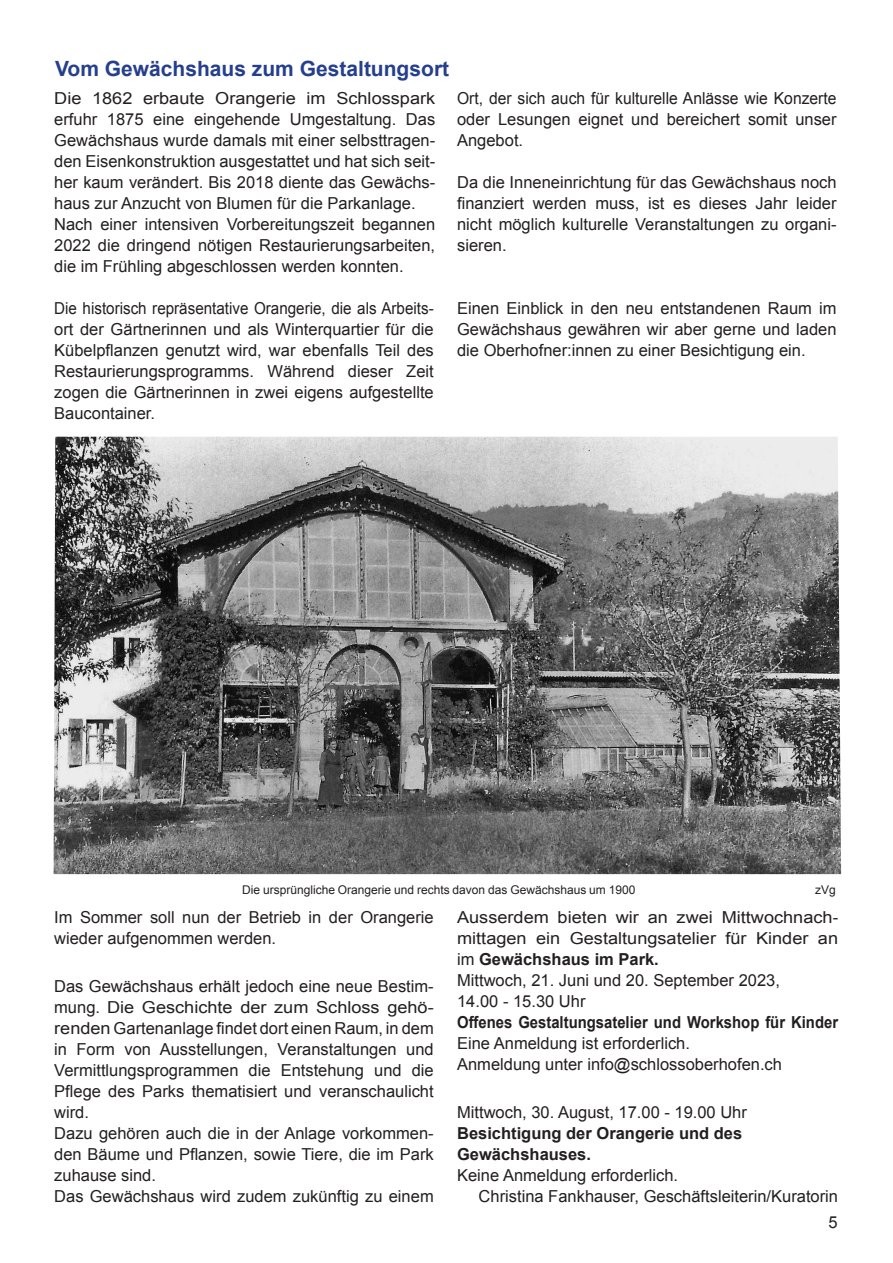
<style>
.page{position:relative;width:893px;height:1263px;background:#fff}
.page>*{position:absolute;margin:0;border:0;box-sizing:border-box;transform-origin:0 0}
.t1{font:700 21px "Arial";color:#253f8e}
.t2{font:16.5px/21px "Arial";color:#231f20}
.t3{font:16.5px/21px "Arial";color:#231f20;scale:1.1 1}
.t4{font:16.5px/21px "Arial";color:#231f20;text-align:justify;scale:.92 1}
.t5{font:16.5px/21px "Arial";color:#231f20;text-align:justify;scale:.95 1}
.t6{font:700 16.5px "Arial";color:#231f20;scale:.9 1}
.t7{font:700 16.5px/21px "Arial";color:#231f20}
.t8{font:12px "Arial";color:#231f20}
.s1{font-weight:700}
</style>
<div class="page">
<img style="left:54px;top:437px;width:787px;height:437px">
<p class="t1" style="left:55px;top:54px;width:396px">Vom Gewächshaus zum Gestaltungsort</p>
<p class="t3" style="left:54px;top:88px;width:348px">Die 1862 erbaute Orangerie im Schlosspark erfuhr 1875 eine eingehende Umgestaltung. Das Gewächshaus wurde damals mit einer selbsttragen&shy;den Eisenkonstruktion ausgestattet und hat sich seit&shy;her kaum verändert. Bis 2018 diente das Gewächs&shy;haus zur Anzucht von Blumen für die Parkanlage.<br>Nach einer intensiven Vorbereitungszeit begannen 2022 die dringend nötigen Restaurierungsarbeiten, die im Frühling abgeschlossen werden konnten.</p>
<p class="t4" style="left:54px;top:298px;width:414px">Die historisch repräsentative Orangerie, die als Arbeits&shy;ort der Gärtnerinnen und als Winterquartier für die Kübelpflanzen genutzt wird, war ebenfalls Teil des Restaurierungsprogramms. Während dieser Zeit zogen die Gärtnerinnen in zwei eigens aufgestellte Baucontainer.</p>
<p class="t5" style="left:457px;top:88px;width:401px">Ort, der sich auch für kulturelle Anlässe wie Konzerte oder Lesungen eignet und bereichert somit unser Angebot.</p>
<p class="t2" style="left:457px;top:172px;width:381px;text-align:justify">Da die Inneneinrichtung für das Gewächshaus noch finanziert werden muss, ist es dieses Jahr leider nicht möglich kulturelle Veranstaltungen zu organi&shy;sieren.</p>
<p class="t2" style="left:457px;top:298px;width:381px;text-align:justify">Einen Einblick in den neu entstandenen Raum im Gewächshaus gewähren wir aber gerne und laden die Oberhofner:innen zu einer Besichtigung ein.</p>
<p class="t8" style="left:242px;top:882px;width:395px">Die ursprüngliche Orangerie und rechts davon das Gewächshaus um 1900</p>
<p class="t8" style="left:815px;top:882px;width:22px">zVg</p>
<p class="t2" style="left:54px;top:907px;width:381px">Im Sommer soll nun der Betrieb in der Orangerie wieder aufgenommen werden.</p>
<p class="t2" style="left:54px;top:976px;width:381px">Das Gewächshaus erhält jedoch eine neue Bestim&shy;mung. Die Geschichte der zum Schloss gehö&shy;renden Gartenanlage findet dort einen Raum, in dem in Form von Ausstellungen, Veranstaltungen und Vermittlungsprogrammen die Entstehung und die Pflege des Parks thematisiert und veranschaulicht wird.<br>Dazu gehören auch die in der Anlage vorkommen&shy;den Bäume und Pflanzen, sowie Tiere, die im Park zuhause sind.<br>Das Gewächshaus wird zudem zukünftig zu einem</p>
<p class="t3" style="left:457px;top:907px;width:348px">Ausserdem bieten wir an zwei Mittwochnach&shy;mittagen ein Gestaltungsatelier für Kinder an im <span class="s1">Gewächshaus im Park.<br></span>Mittwoch, 21. Juni und 20. September 2023,<br>14.00 - 15.30 Uhr</p>
<p class="t6" style="left:457px;top:1011px;width:425px">Offenes Gestaltungsatelier und Workshop für Kinder</p>
<p class="t2" style="left:457px;top:1033px;width:326px">Eine Anmeldung ist erforderlich.<br>Anmeldung unter info@schlossoberhofen.ch</p>
<p class="t2" style="left:457px;top:1102px;width:291px">Mittwoch, 30. August, 17.00 - 19.00 Uhr</p>
<p class="t7" style="left:457px;top:1123px;width:287px">Besichtigung der Orangerie und des<br>Gewächshauses.</p>
<p class="t2" style="left:479px;top:1165px;width:361px;text-indent:-21px">Keine Anmeldung erforderlich.<br>Christina Fankhauser, Geschäftsleiterin/Kuratorin</p>
<p class="t2" style="left:828px;top:1212px;width:11px">5</p>
</div>
